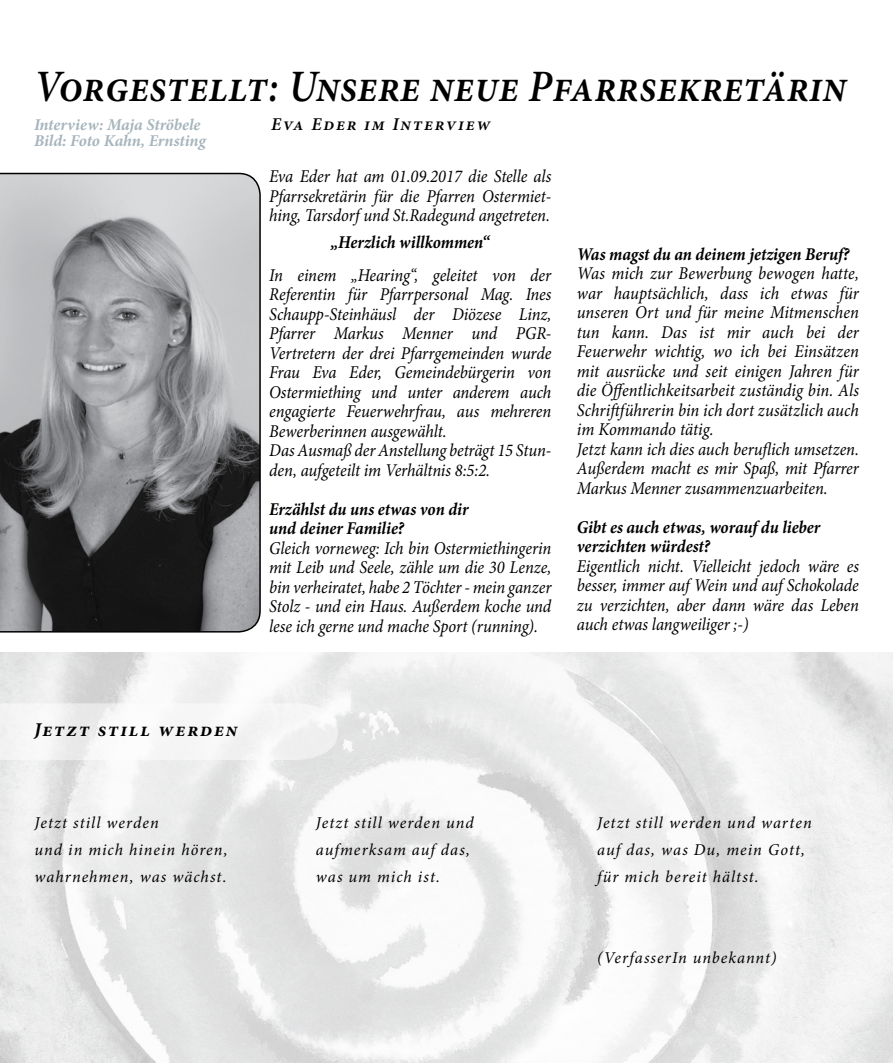
<style>
.page{position:relative;width:893px;height:1063px;background:#fff}
.page>*{position:absolute;margin:0;border:0;box-sizing:border-box;transform-origin:0 0}
.t1{font:italic 600 45px "Minion Pro";letter-spacing:.01em;color:#000;scale:.9 1}
.t2{font:italic 700 19.5px "Minion Pro";letter-spacing:.1em;color:#000}
.t3{font:italic 18px/19.5px "Minion Pro";letter-spacing:-.005em;color:#000;text-align:justify;scale:.92 1}
.t4{font:italic 700 18px/19.5px "Minion Pro";letter-spacing:-.005em;color:#000;scale:.92 1}
.t5{font:italic 600 18px "Minion Pro";letter-spacing:.1em;color:#000}
.t6{font:italic 16.5px/27px "Minion Pro";letter-spacing:.065em;color:#000}
.t7{font:italic 700 16.5px/16.5px "Minion Pro";letter-spacing:-.01em;color:#a7b5bd}
</style>
<div class="page">
<svg style="left:0;top:173px;width:261px;height:460px;background:#88898b"></svg>
<img style="left:0;top:653px;width:893px;height:410px">
<svg style="left:0;top:703px;width:338px;height:57px"></svg>
<h1 class="t1" style="left:34px;top:55px;width:904px">Vorgestellt: Unsere neue Pfarrsekretärin</h1>
<p class="t5" style="left:271px;top:112px;width:221px">Eva Eder im Interview</p>
<p class="t7" style="left:34px;top:116px;width:173px">Interview: Maja Ströbele<br>Bild: Foto Kahn, Ernsting</p>
<p class="t3" style="left:269px;top:166px;width:308px">Eva Eder hat am 01.09.2017 die Stelle als Pfarrsekretärin für die Pfarren Ostermiet&shy;hing, Tarsdorf und St.Radegund angetreten.</p>
<p class="t4" style="left:331px;top:232px;width:174px">„Herzlich willkommen“</p>
<p class="t3" style="left:269px;top:265px;width:308px;text-align:left">In einem „Hearing“, geleitet von der Referentin für Pfarrpersonal Mag. Ines Schaupp-Steinhäusl der Diözese Linz, Pfarrer Markus Menner und PGR-Vertretern der drei Pfarrgemeinden wurde Frau Eva Eder, Gemeindebürgerin von Ostermiething und unter anderem auch engagierte Feuerwehrfrau, aus mehreren Bewerberinnen ausgewählt.<br>Das Ausmaß der Anstellung beträgt 15 Stun&shy;den, aufgeteilt im Verhältnis 8:5:2.</p>
<p class="t4" style="left:269px;top:499px;width:219px">Erzählst du uns etwas von dir und deiner Familie?</p>
<p class="t3" style="left:269px;top:538px;width:308px">Gleich vorneweg: Ich bin Ostermiethingerin mit Leib und Seele, zähle um die 30 Lenze, bin verheiratet, habe 2 Töchter - mein ganzer Stolz - und ein Haus. Außerdem koche und lese ich gerne und mache Sport (running).</p>
<p class="t4" style="left:577px;top:244px;width:298px">Was magst du an deinem jetzigen Beruf?</p>
<p class="t3" style="left:577px;top:264px;width:308px;text-align:left">Was mich zur Bewerbung bewogen hatte, war hauptsächlich, dass ich etwas für unseren Ort und für meine Mitmenschen tun kann. Das ist mir auch bei der Feuerwehr wichtig, wo ich bei Einsätzen mit ausrücke und seit einigen Jahren für die Öffentlichkeitsarbeit zuständig bin. Als Schriftführerin bin ich dort zusätzlich auch im Kommando tätig.<br>Jetzt kann ich dies auch beruflich umsetzen.<br>Außerdem macht es mir Spaß, mit Pfarrer Markus Menner zusammenzuarbeiten.</p>
<p class="t4" style="left:577px;top:517px;width:267px">Gibt es auch etwas, worauf du lieber verzichten würdest?</p>
<p class="t3" style="left:577px;top:556px;width:308px">Eigentlich nicht. Vielleicht jedoch wäre es besser, immer auf Wein und auf Schokolade zu verzichten, aber dann wäre das Leben auch etwas langweiliger ;-)</p>
<p class="t2" style="left:34px;top:716px;width:205px">Jetzt still werden</p>
<p class="t6" style="left:35px;top:810px;width:194px">Jetzt still werden<br>und in mich hinein hören, wahrnehmen, was wächst.</p>
<p class="t6" style="left:316px;top:810px;width:159px">Jetzt still werden und aufmerksam auf das, was um mich ist.</p>
<p class="t6" style="left:597px;top:810px;width:216px">Jetzt still werden und warten auf das, was Du, mein Gott, für mich bereit hältst.</p>
<p class="t6" style="left:597px;top:945px;width:181px">(VerfasserIn unbekannt)</p>
</div>
